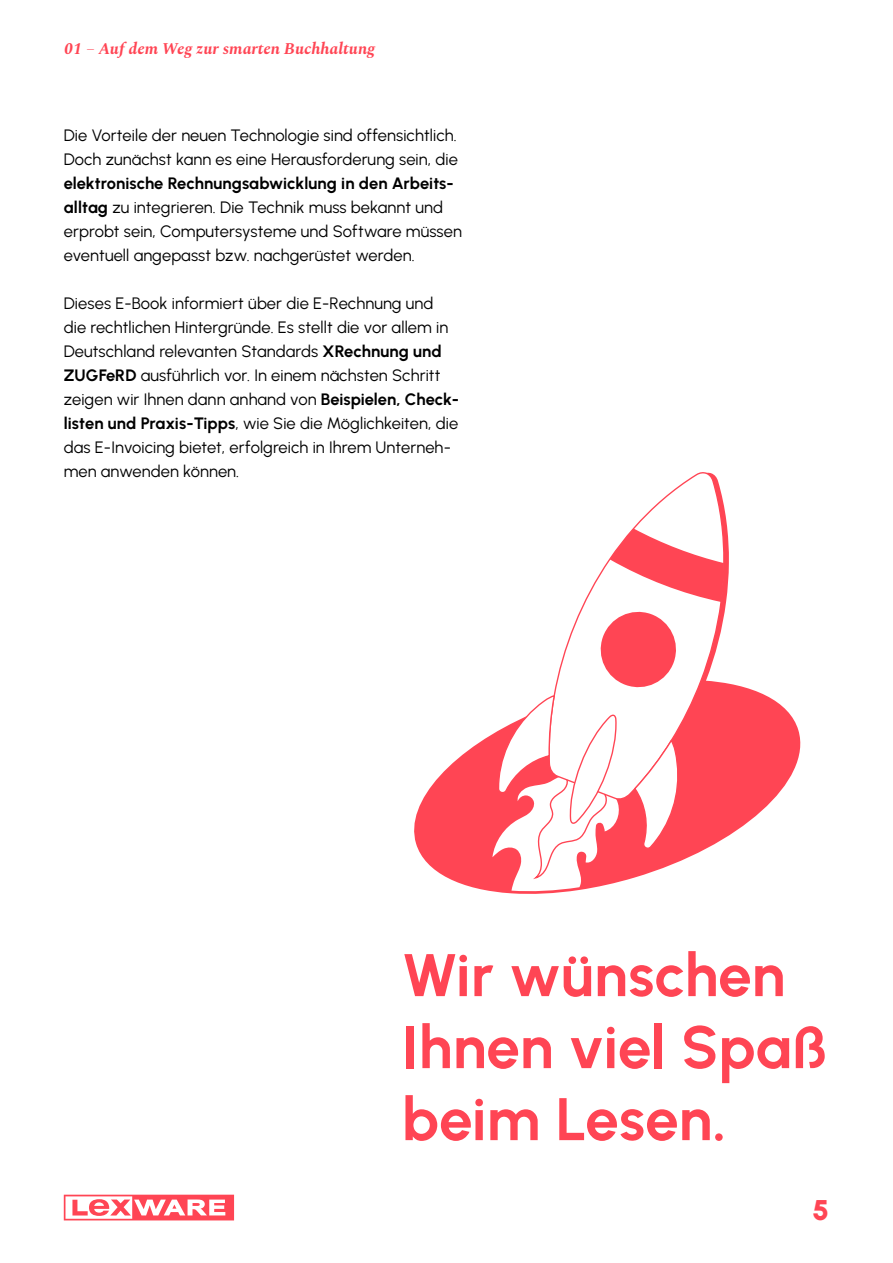
<style>
.page{position:relative;width:893px;height:1263px;background:#fff}
.page>*{position:absolute;margin:0;border:0;box-sizing:border-box;transform-origin:0 0}
.t1{font:700 60px/72px "Urbanist";color:#ff4554}
.t2{font:900 28.5px "Urbanist";color:#ff4554}
.t3{font:16.5px/24px "Urbanist";letter-spacing:.005em;color:#000}
.t4{font:italic 700 16.5px "Spectral";color:#ff4554}
.s1{font-weight:700}
</style>
<div class="page">
<svg style="left:414px;top:682px;width:387px;height:212px;fill:#ff4554"></svg>
<svg style="left:549px;top:472px;width:175px;height:422px"></svg>
<svg style="left:492px;top:528px;width:232px;height:364px"></svg>
<svg style="left:64px;top:1195px;width:170px;height:25px"></svg>
<p class="t4" style="left:64px;top:37px;width:313px">01 – Auf dem Weg zur smarten Buchhaltung</p>
<p class="t3" style="left:64px;top:123px;width:396px">Die Vorteile der neuen Technologie sind offensichtlich.<br>Doch zunächst kann es eine Herausforderung sein, die</p>
<p class="t3" style="left:64px;top:171px;width:400px"><span class="s1">elektronische Rechnungsabwicklung in den Arbeits&shy;alltag</span> zu integrieren. Die Technik muss bekannt und erprobt sein, Computersysteme und Software müssen eventuell angepasst bzw. nachgerüstet werden.</p>
<p class="t3" style="left:64px;top:291px;width:397px">Dieses E-Book informiert über die E-Rechnung und die rechtlichen Hintergründe. Es stellt die vor allem in Deutschland relevanten Standards <span class="s1">XRechnung und ZUGFeRD</span> ausführlich vor. In einem nächsten Schritt zeigen wir Ihnen dann anhand von <span class="s1">Beispielen, Check&shy;listen und Praxis-Tipps</span>, wie Sie die Möglichkeiten, die das E-Invoicing bietet, erfolgreich in Ihrem Unterneh&shy;men anwenden können.</p>
<h1 class="t1" style="left:402px;top:936px;width:426px">Wir wünschen<br>Ihnen viel Spaß beim Lesen.</h1>
<h2 class="t2" style="left:812px;top:1190px;width:18px">5</h2>
</div>
